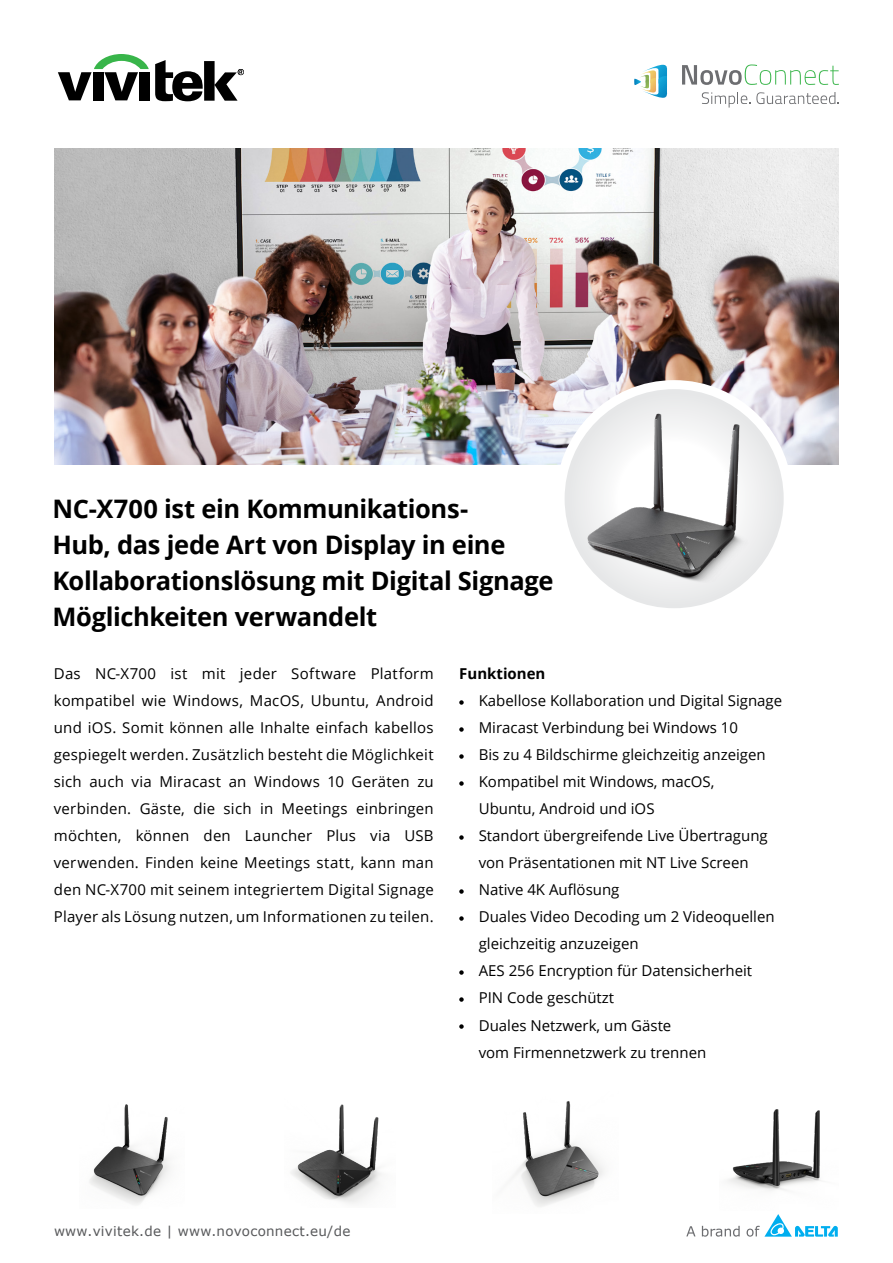
<style>
.page{position:relative;width:893px;height:1263px;background:#fff}
.page>*{position:absolute;margin:0;border:0;box-sizing:border-box;transform-origin:0 0}
.t1{font:700 25.5px/36px "Open Sans";letter-spacing:-.015em;color:#000}
.t2{font:15px/27px "Open Sans";color:#000;text-align:justify}
.t3{font:700 15px "Open Sans";color:#000}
.t4{font:13.5px "Verdana";letter-spacing:.02em;color:#58595b}
</style>
<div class="page">
<img style="left:54px;top:149px;width:785px;height:316px">
<div style="left:139px;top:72px;width:11px;height:28px;background:#000"></div>
<svg style="left:58px;top:54px;width:91px;height:46px"></svg>
<svg style="left:155px;top:60px;width:89px;height:41px"></svg>
<svg style="left:459px;top:700px;width:5px;height:5px"></svg>
<svg style="left:459px;top:727px;width:5px;height:5px"></svg>
<svg style="left:459px;top:754px;width:5px;height:5px"></svg>
<svg style="left:459px;top:781px;width:5px;height:5px"></svg>
<svg style="left:459px;top:835px;width:5px;height:5px"></svg>
<svg style="left:459px;top:889px;width:5px;height:5px"></svg>
<svg style="left:459px;top:916px;width:5px;height:5px"></svg>
<svg style="left:459px;top:970px;width:5px;height:5px"></svg>
<svg style="left:459px;top:997px;width:5px;height:5px"></svg>
<svg style="left:459px;top:1024px;width:5px;height:5px"></svg>
<svg style="left:560px;top:385px;width:228px;height:228px"></svg>
<img style="left:560px;top:397px;width:217px;height:210px">
<div style="left:556px;top:380px;width:237px;height:237px;border:9px solid #fff;border-radius:50%"></div>
<img style="left:89px;top:1104px;width:81px;height:101px">
<img style="left:291px;top:1104px;width:91px;height:100px">
<img style="left:513px;top:1101px;width:91px;height:106px">
<img style="left:727px;top:1109px;width:94px;height:82px">
<svg style="left:686px;top:1226px;width:9px;height:10px"></svg>
<svg style="left:702px;top:1226px;width:38px;height:10px"></svg>
<svg style="left:747px;top:1214px;width:91px;height:22px"></svg>
<svg style="left:702px;top:92px;width:48px;height:16px"></svg>
<svg style="left:756px;top:92px;width:83px;height:12px"></svg>
<svg style="left:682px;top:64px;width:157px;height:21px"></svg>
<svg style="left:634px;top:65px;width:33px;height:33px"></svg>
<h1 class="t1" style="left:52px;top:490px;width:503px">NC-X700 ist ein Kommunikations-<br>Hub, das jede Art von Display in eine Kollaborationslösung mit Digital Signage Möglichkeiten verwandelt</h1>
<p class="t2" style="left:54px;top:660px;width:381px">Das NC-X700 ist mit jeder Software Platform kompatibel wie Windows, MacOS, Ubuntu, Android und iOS. Somit können alle Inhalte einfach kabellos gespiegelt werden. Zusätzlich besteht die Möglichkeit sich auch via Miracast an Windows 10 Geräten zu verbinden. Gäste, die sich in Meetings einbringen möchten, können den Launcher Plus via USB verwenden. Finden keine Meetings statt, kann man den NC-X700 mit seinem integriertem Digital Signage Player als Lösung nutzen, um Informationen zu teilen.</p>
<p class="t3" style="left:459px;top:663px;width:88px">Funktionen</p>
<p class="t2" style="left:479px;top:687px;width:305px;text-align:left">Kabellose Kollaboration und Digital Signage Miracast Verbindung bei Windows 10<br>Bis zu 4 Bildschirme gleichzeitig anzeigen Kompatibel mit Windows, macOS,<br>Ubuntu, Android und iOS<br>Standort übergreifende Live Übertragung von Präsentationen mit NT Live Screen Native 4K Auflösung<br>Duales Video Decoding um 2 Videoquellen gleichzeitig anzuzeigen<br>AES 256 Encryption für Datensicherheit<br>PIN Code geschützt<br>Duales Netzwerk, um Gäste<br>vom Firmennetzwerk zu trennen</p>
<p class="t4" style="left:54px;top:1222px;width:298px">www.vivitek.de | www.novoconnect.eu/de</p>
</div>
